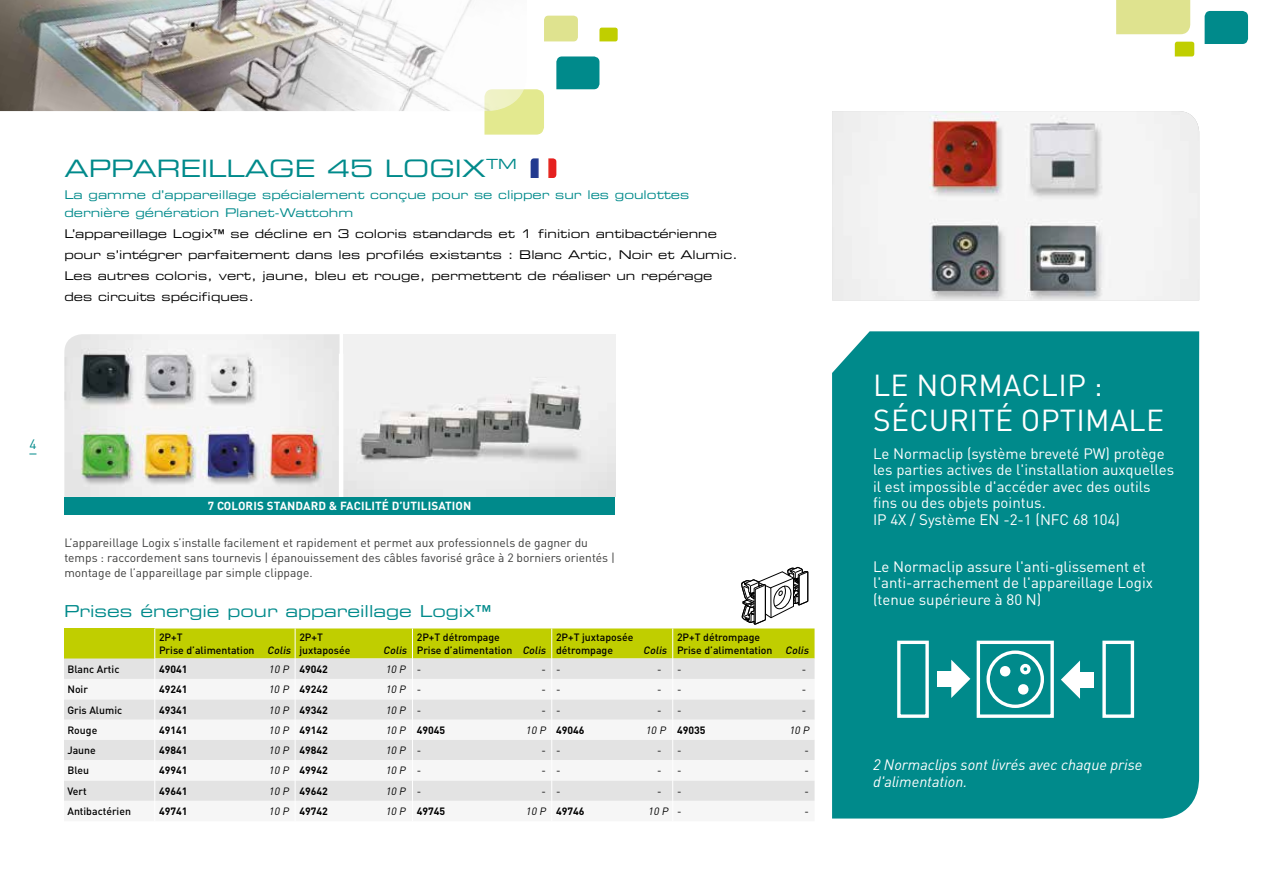
<style>
.page{position:relative;width:1263px;height:893px;background:#fff}
.page>*{position:absolute;margin:0;border:0;box-sizing:border-box;transform-origin:0 0}
.t1{font:30px/34.5px "DIN Pro";letter-spacing:.01em;color:#fff}
.t2{font:24px "Eurostile Extended Two";color:#008a8b}
.t3{font:16.5px "Eurostile Extended Two";color:#008a8b}
.t4{font:15px/16.5px "DIN Pro";color:#fff}
.t5{font:italic 15px/16.5px "DIN Pro";color:#fff}
.t6{font:13.5px "DIN Pro";color:#008a8b}
.t7{font:12px/21px "Eurostile Extended Two";color:#000}
.t8{font:12px/15px "DIN Pro";color:#3c3c3b}
.t9{font:12px/18px "Eurostile Extended Two";color:#008a8b}
.t10{font:700 11.55px "DIN Pro";letter-spacing:.01em;color:#fff}
.t11{font:500 10.5px/13.5px "DIN Pro";color:#000}
.t12{font:700 10.5px "DIN Pro";color:#000}
.t13{font:italic 10.5px "DIN Pro";color:#000}
.t14{font:10.5px "DIN Pro";color:#000}
.t15{font:italic 500 10.5px "DIN Pro";color:#000}
.s1{font-style:italic}
.s2{font-weight:400;font-style:italic}
.s3{font-style:normal}
</style>
<div class="page">
<svg style="left:544px;top:16px;width:34px;height:25px"></svg>
<div style="left:484px;top:89px;width:60px;height:46px;background:#e3e98f"></div>
<svg style="left:556px;top:56px;width:43px;height:33px"></svg>
<svg style="left:599px;top:28px;width:19px;height:13px"></svg>
<div style="left:1116px;top:0;width:74px;height:34px;background:#dfe38f"></div>
<svg style="left:1204px;top:11px;width:44px;height:33px"></svg>
<svg style="left:1175px;top:42px;width:19px;height:14px"></svg>
<img style="left:0;top:0;width:527px;height:111px">
<div style="left:832px;top:331px;width:367px;height:487px;background:#008a8b"></div>
<div style="left:1102px;top:641px;width:32px;height:77px;border:3px solid #fff"></div>
<div style="left:897px;top:641px;width:32px;height:77px;border:3px solid #fff"></div>
<svg style="left:1061px;top:660px;width:19px;height:39px"></svg>
<div style="left:1075px;top:672px;width:19px;height:15px;background:#fff"></div>
<svg style="left:951px;top:660px;width:19px;height:38px"></svg>
<div style="left:937px;top:671px;width:19px;height:16px;background:#fff"></div>
<div style="left:977px;top:641px;width:77px;height:77px;border:3px solid #fff"></div>
<div style="left:986px;top:650px;width:58px;height:58px;border:3px solid #fff;border-radius:50%"></div>
<svg style="left:999px;top:665px;width:12px;height:12px"></svg>
<svg style="left:1017px;top:660px;width:17px;height:16px"></svg>
<svg style="left:1017px;top:684px;width:12px;height:11px"></svg>
<img style="left:343px;top:334px;width:272px;height:163px">
<img style="left:64px;top:334px;width:276px;height:163px">
<hr style="left:339px;top:354px;width:4px;height:161px;background:#fff">
<div style="left:64px;top:497px;width:551px;height:17px;background:#008a8b"></div>
<div style="left:64px;top:628px;width:91px;height:30px;background:#c0ce00"></div>
<svg style="left:64px;top:699px;width:90px;height:102px;fill:#e3e3e3"></svg>
<svg style="left:154px;top:566px;width:661px;height:235px"></svg>
<img style="left:832px;top:111px;width:367px;height:189px">
<img style="left:531px;top:158px;width:25px;height:20px">
<h2 class="t2" style="left:64px;top:152px;width:454px">APPAREILLAGE 45 LOGIX<sup>TM</sup></h2>
<p class="t9" style="left:64px;top:185px;width:626px">La gamme d’appareillage spécialement conçue pour se clipper sur les goulottes dernière génération Planet-Wattohm</p>
<p class="t7" style="left:64px;top:223px;width:675px">L’appareillage Logix™ se décline en 3 coloris standards et 1 finition antibactérienne pour s’intégrer parfaitement dans les profilés existants : Blanc Artic, Noir et Alumic.<br>Les autres coloris, vert, jaune, bleu et rouge, permettent de réaliser un repérage des circuits spécifiques.</p>
<p class="t6" style="left:29px;top:435px;width:9px">4</p>
<p class="t10" style="left:208px;top:498px;width:265px">7 COLORIS STANDARD &amp; FACILITÉ D’UTILISATION</p>
<p class="t8" style="left:64px;top:535px;width:552px">L’appareillage Logix s’installe facilement et rapidement et permet aux professionnels de gagner du temps : raccordement sans tournevis | épanouissement des câbles favorisé grâce à 2 borniers orientés | montage de l’appareillage par simple clippage.</p>
<p class="t3" style="left:64px;top:600px;width:429px">Prises énergie pour appareillage Logix™</p>
<p class="t11" style="left:159px;top:630px;width:136px">2P+T<br>Prise d’alimentation <span class="s1">Colis</span></p>
<p class="t11" style="left:299px;top:630px;width:53px">2P+T juxtaposée</p>
<p class="t11" style="left:417px;top:630px;width:133px">2P+T détrompage<br>Prise d’alimentation <span class="s1">Colis</span></p>
<p class="t11" style="left:556px;top:630px;width:79px">2P+T juxtaposée détrompage</p>
<p class="t15" style="left:383px;top:643px;width:27px">Colis</p>
<p class="t15" style="left:643px;top:643px;width:27px">Colis</p>
<p class="t11" style="left:677px;top:630px;width:136px">2P+T détrompage<br>Prise d’alimentation <span class="s1">Colis</span></p>
<p class="t11" style="left:67px;top:662px;width:53px">Blanc Artic</p>
<p class="t12" style="left:159px;top:662px;width:30px">49041</p>
<p class="t12" style="left:269px;top:662px;width:61px"><span class="s2">10 P</span> 49042</p>
<p class="t13" style="left:385px;top:662px;width:37px">10 P <span class="s3">-</span></p>
<p class="t14" style="left:541px;top:662px;width:20px">- -</p>
<p class="t14" style="left:657px;top:662px;width:26px">- -</p>
<p class="t14" style="left:802px;top:662px;width:6px">-</p>
<p class="t11" style="left:67px;top:682px;width:22px">Noir</p>
<p class="t12" style="left:159px;top:682px;width:30px">49241</p>
<p class="t12" style="left:268px;top:682px;width:61px"><span class="s2">10 P</span> 49242</p>
<p class="t13" style="left:385px;top:682px;width:37px">10 P <span class="s3">-</span></p>
<p class="t14" style="left:541px;top:682px;width:20px">- -</p>
<p class="t14" style="left:657px;top:682px;width:26px">- -</p>
<p class="t14" style="left:802px;top:682px;width:6px">-</p>
<p class="t11" style="left:67px;top:703px;width:56px">Gris Alumic</p>
<p class="t12" style="left:159px;top:703px;width:30px">49341</p>
<p class="t12" style="left:269px;top:703px;width:61px"><span class="s2">10 P</span> 49342</p>
<p class="t13" style="left:385px;top:703px;width:37px">10 P <span class="s3">-</span></p>
<p class="t14" style="left:541px;top:703px;width:20px">- -</p>
<p class="t14" style="left:657px;top:703px;width:26px">- -</p>
<p class="t14" style="left:802px;top:703px;width:6px">-</p>
<p class="t11" style="left:67px;top:723px;width:31px">Rouge</p>
<p class="t12" style="left:159px;top:723px;width:30px">49141</p>
<p class="t12" style="left:269px;top:723px;width:61px"><span class="s2">10 P</span> 49142</p>
<p class="t12" style="left:385px;top:723px;width:61px"><span class="s2">10 P</span> 49045</p>
<p class="t12" style="left:526px;top:723px;width:60px"><span class="s2">10 P</span> 49046</p>
<p class="t12" style="left:645px;top:723px;width:62px"><span class="s2">10 P</span> 49035</p>
<p class="t13" style="left:789px;top:723px;width:24px">10 P</p>
<p class="t11" style="left:67px;top:743px;width:30px">Jaune</p>
<p class="t12" style="left:159px;top:743px;width:30px">49841</p>
<p class="t12" style="left:269px;top:743px;width:61px"><span class="s2">10 P</span> 49842</p>
<p class="t13" style="left:385px;top:743px;width:37px">10 P <span class="s3">-</span></p>
<p class="t14" style="left:541px;top:743px;width:20px">- -</p>
<p class="t14" style="left:657px;top:743px;width:26px">- -</p>
<p class="t14" style="left:804px;top:743px;width:6px">-</p>
<p class="t11" style="left:67px;top:763px;width:23px">Bleu</p>
<p class="t12" style="left:159px;top:763px;width:30px">49941</p>
<p class="t12" style="left:269px;top:763px;width:61px"><span class="s2">10 P</span> 49942</p>
<p class="t13" style="left:385px;top:763px;width:37px">10 P <span class="s3">-</span></p>
<p class="t14" style="left:541px;top:763px;width:20px">- -</p>
<p class="t14" style="left:657px;top:763px;width:26px">- -</p>
<p class="t14" style="left:804px;top:763px;width:6px">-</p>
<p class="t11" style="left:67px;top:784px;width:21px">Vert</p>
<p class="t12" style="left:159px;top:784px;width:30px">49641</p>
<p class="t12" style="left:269px;top:784px;width:61px"><span class="s2">10 P</span> 49642</p>
<p class="t13" style="left:385px;top:784px;width:37px">10 P <span class="s3">-</span></p>
<p class="t14" style="left:541px;top:784px;width:20px">- -</p>
<p class="t14" style="left:657px;top:784px;width:26px">- -</p>
<p class="t14" style="left:804px;top:784px;width:6px">-</p>
<p class="t11" style="left:67px;top:804px;width:65px">Antibactérien</p>
<p class="t12" style="left:159px;top:804px;width:30px">49741</p>
<p class="t12" style="left:269px;top:804px;width:61px"><span class="s2">10 P</span> 49742</p>
<p class="t12" style="left:385px;top:804px;width:61px"><span class="s2">10 P</span> 49745</p>
<p class="t12" style="left:526px;top:804px;width:60px"><span class="s2">10 P</span> 49746</p>
<p class="t13" style="left:648px;top:804px;width:35px">10 P <span class="s3">-</span></p>
<p class="t14" style="left:804px;top:804px;width:6px">-</p>
<h1 class="t1" style="left:873px;top:365px;width:292px">LE NORMACLIP :<br>SÉCURITÉ OPTIMALE</h1>
<p class="t4" style="left:873px;top:444px;width:303px">Le Normaclip (système breveté PW) protège les parties actives de l'installation auxquelles il est impossible d'accéder avec des outils fins ou des objets pointus.<br>IP 4X / Système EN -2-1 (NFC 68 104)</p>
<p class="t4" style="left:873px;top:557px;width:281px">Le Normaclip assure l'anti-glissement et l'anti-arrachement de l'appareillage Logix (tenue supérieure à 80 N)</p>
<p class="t5" style="left:873px;top:756px;width:271px">2 Normaclips sont livrés avec chaque prise d'alimentation.</p>
</div>
